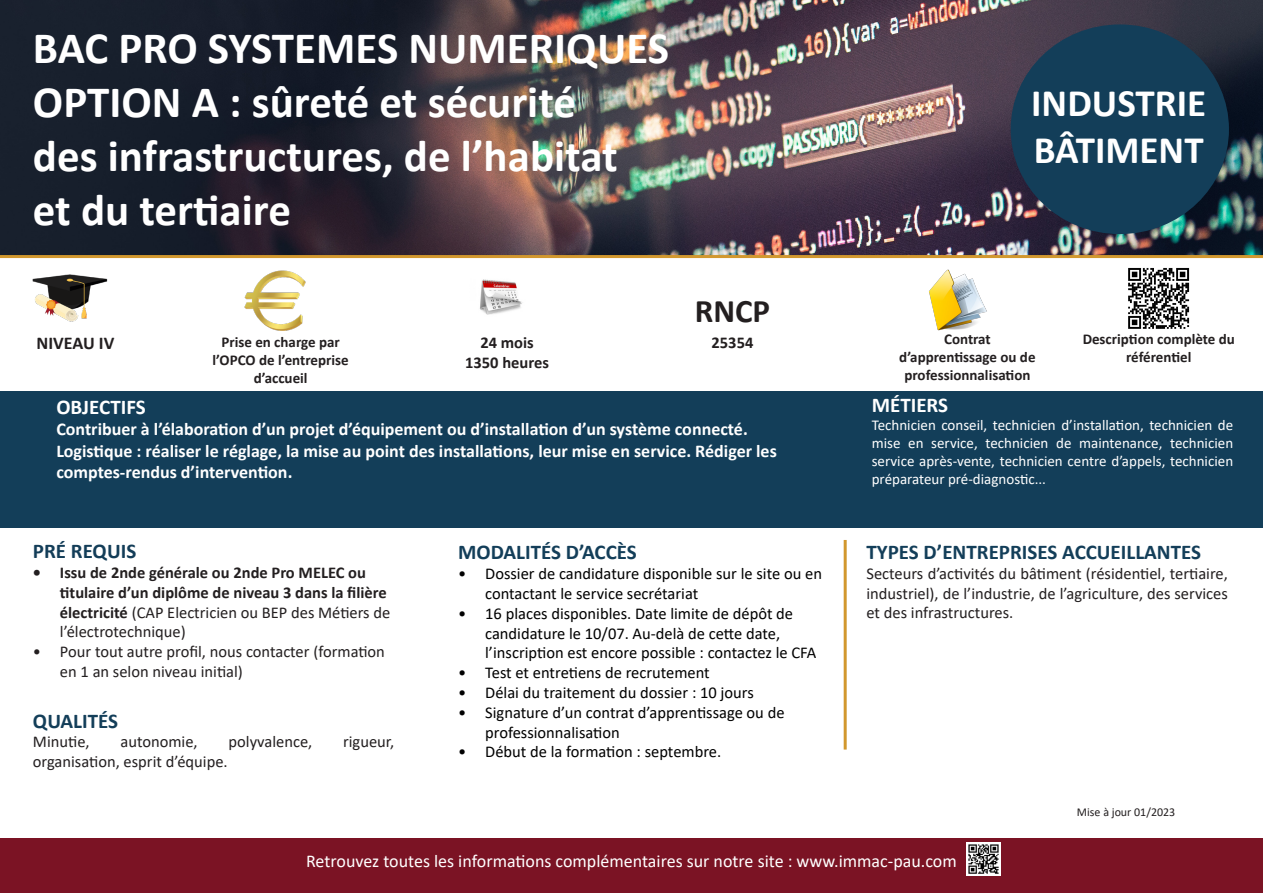
<style>
.page{position:relative;width:1263px;height:893px;background:#fff}
.page>*{position:absolute;margin:0;border:0;box-sizing:border-box;transform-origin:0 0}
.t1{font:700 45px/54px "Calibri";color:#fff}
.t2{font:700 39px "Calibri";color:#fff}
.t3{font:700 33px "Calibri";color:#231f20}
.t4{font:700 21px "Calibri";color:#133e59}
.t5{font:700 21px "Calibri";color:#fff}
.t6{font:700 21px "Calibri";color:#133d58}
.t7{font:700 18px/21.6px "Calibri";color:#fff}
.t8{font:18px "Calibri";color:#fff}
.t9{font:700 18px "Calibri";color:#231f20}
.t10{font:16.5px/19.8px "Calibri";color:#000001}
.t11{font:16.5px/19.8px "Calibri";color:#231f20;text-align:justify}
.t12{font:700 16.5px/19.8px "Calibri";color:#231f20}
.t13{font:15px/18px "Calibri";color:#fff;text-align:justify}
.t14{font:700 15px/18px "Calibri";color:#231f20;text-align:center}
.t15{font:12px "Calibri";color:#231f20}
.s1{font-weight:400}
</style>
<div class="page">
<div style="left:0;top:391px;width:1263px;height:137px;background:#133e59"></div>
<div style="left:0;top:839px;width:1263px;height:54px;background:#7b1324"></div>
<img style="left:0;top:0;width:1263px;height:255px">
<div style="left:1011px;top:24px;width:218px;height:210px;background:#133e59;border-radius:50%"></div>
<hr style="left:0;top:255px;width:1263px;height:3px;background:#d2982e">
<img style="left:33px;top:274px;width:74px;height:48px">
<img style="left:480px;top:279px;width:42px;height:36px">
<img style="left:245px;top:270px;width:61px;height:61px">
<img style="left:929px;top:269px;width:58px;height:62px">
<hr style="left:844px;top:540px;width:3px;height:210px;background:#d2982e">
<img style="left:966px;top:842px;width:34px;height:34px">
<img style="left:1128px;top:268px;width:62px;height:61px">
<p class="t1" style="left:33px;top:20px;width:638px">BAC PRO SYSTEMES NUMERIQUES<br>OPTION A : sûreté et sécurité<br>des infrastructures, de l’habitat<br>et du tertiaire</p>
<p class="t2" style="left:1031px;top:76px;width:176px">INDUSTRIE</p>
<p class="t2" style="left:1034px;top:123px;width:171px">BÂTIMENT</p>
<p class="t9" style="left:37px;top:330px;width:79px">NIVEAU IV</p>
<p class="t14" style="left:213px;top:332px;width:138px">Prise en charge par l’OPCO de l’entreprise d’accueil</p>
<p class="t12" style="left:465px;top:332px;width:85px;text-align:center">24 mois<br>1350 heures</p>
<p class="t3" style="left:695px;top:287px;width:77px">RNCP</p>
<p class="t12" style="left:711px;top:332px;width:43px">25354</p>
<p class="t14" style="left:899px;top:330px;width:138px">Contrat d’apprentissage ou de professionnalisation</p>
<p class="t14" style="left:1083px;top:330px;width:154px">Description complète du référentiel</p>
<p class="t5" style="left:56px;top:392px;width:91px">OBJECTIFS</p>
<p class="t7" style="left:56px;top:418px;width:722px">Contribuer à l’élaboration d’un projet d’équipement ou d’installation d’un système connecté.<br>Logistique : réaliser le réglage, la mise au point des installations, leur mise en service. Rédiger les comptes-rendus d’intervention.</p>
<p class="t6" style="left:33px;top:536px;width:105px">PRÉ REQUIS</p>
<p class="t12" style="left:60px;top:562px;width:332px;text-indent:-27px">• Issu de 2nde générale ou 2nde Pro MELEC ou titulaire d’un diplôme de niveau 3 dans la filière électricité <span class="s1">(CAP Electricien ou BEP des Métiers de l’électrotechnique)</span></p>
<p class="t11" style="left:60px;top:641px;width:326px;text-indent:-27px">• Pour tout autre profil, nous contacter (formation en 1 an selon niveau initial)</p>
<p class="t4" style="left:33px;top:706px;width:87px">QUALITÉS</p>
<p class="t11" style="left:33px;top:731px;width:58px">Minutie,</p>
<p class="t11" style="left:120px;top:731px;width:79px">autonomie,</p>
<p class="t11" style="left:229px;top:731px;width:85px">polyvalence,</p>
<p class="t11" style="left:343px;top:731px;width:53px">rigueur,</p>
<p class="t11" style="left:33px;top:751px;width:196px">organisation, esprit d’équipe.</p>
<p class="t4" style="left:458px;top:537px;width:180px">MODALITÉS D’ACCÈS</p>
<p class="t10" style="left:485px;top:563px;width:338px;text-indent:-27px">• Dossier de candidature disponible sur le site ou en contactant le service secrétariat</p>
<p class="t10" style="left:485px;top:603px;width:333px;text-indent:-27px">• 16 places disponibles. Date limite de dépôt de candidature le 10/07. Au-delà de cette date, l’inscription est encore possible : contactez le CFA</p>
<p class="t10" style="left:458px;top:662px;width:253px">• Test et entretiens de recrutement</p>
<p class="t10" style="left:458px;top:682px;width:297px">• Délai du traitement du dossier : 10 jours</p>
<p class="t10" style="left:485px;top:702px;width:301px;text-indent:-27px">• Signature d’un contrat d’apprentissage ou de professionnalisation</p>
<p class="t10" style="left:458px;top:742px;width:265px">• Début de la formation : septembre.</p>
<p class="t5" style="left:872px;top:390px;width:78px">MÉTIERS</p>
<p class="t13" style="left:872px;top:416px;width:363px">Technicien conseil, technicien d’installation, technicien de mise en service, technicien de maintenance, technicien service après-vente, technicien centre d’appels, technicien préparateur pré-diagnostic...</p>
<p class="t4" style="left:866px;top:537px;width:336px">TYPES D’ENTREPRISES ACCUEILLANTES</p>
<p class="t11" style="left:866px;top:563px;width:363px">Secteurs d’activités du bâtiment (résidentiel, tertiaire, industriel), de l’industrie, de l’agriculture, des services et des infrastructures.</p>
<p class="t15" style="left:1077px;top:803px;width:100px">Mise à jour 01/2023</p>
<p class="t8" style="left:306px;top:849px;width:652px">Retrouvez toutes les informations complémentaires sur notre site : www.immac-pau.com</p>
</div>
